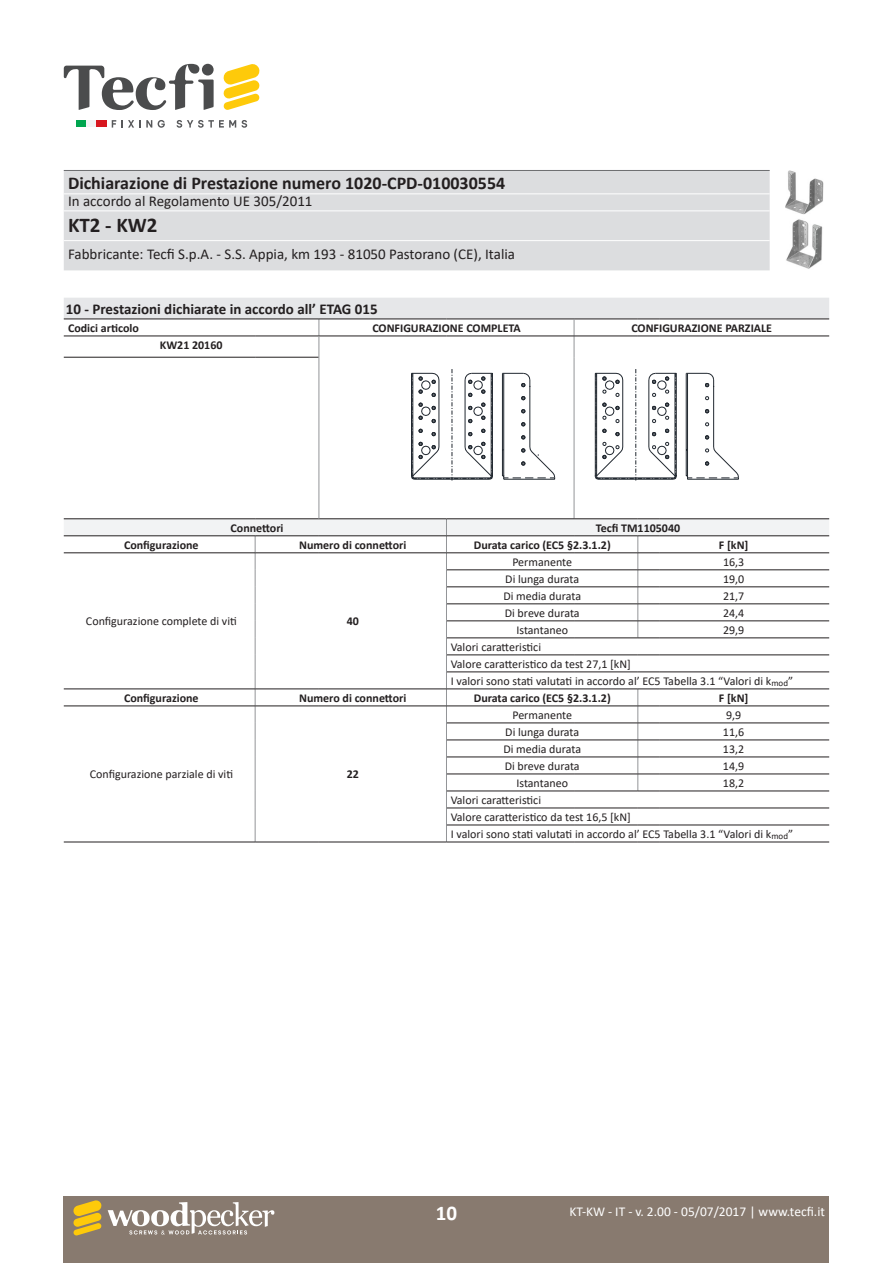
<style>
.page{position:relative;width:893px;height:1263px;background:#fff}
.page>*{position:absolute;margin:0;border:0;box-sizing:border-box;transform-origin:0 0}
.t1{font:700 21px "Calibri";color:#231f20}
.t2{font:700 21px "Calibri";color:#fff}
.t3{font:700 18px "Calibri";color:#231f20}
.t4{font:15px "Calibri";color:#231f20}
.t5{font:700 15px "Calibri";color:#231f20}
.t6{font:13.5px "Calibri";color:#fff}
.t7{font:12px/17px "Calibri";color:#231f20}
.t8{font:700 12px "Calibri";color:#231f20}
</style>
<div class="page">
<img style="left:785px;top:170px;width:39px;height:44px">
<img style="left:786px;top:219px;width:37px;height:50px">
<div style="left:64px;top:1196px;width:765px;height:67px;background:#887a6f"></div>
<div style="left:64px;top:171px;width:706px;height:99px;background:#dcdddf"></div>
<hr style="left:64px;top:170px;width:706px;height:1px;background:#6c6d70">
<hr style="left:64px;top:193px;width:706px;height:1px;background:#fff">
<hr style="left:64px;top:210px;width:706px;height:1px;background:#fff">
<hr style="left:64px;top:240px;width:706px;height:1px;background:#fff">
<div style="left:76px;top:121px;width:10px;height:6px;background:#00a54f"></div>
<div style="left:86px;top:121px;width:10px;height:6px;background:#f2f3f4"></div>
<div style="left:96px;top:121px;width:10px;height:6px;background:#d7171f"></div>
<svg style="left:112px;top:120px;width:40px;height:8px"></svg>
<svg style="left:158px;top:120px;width:7px;height:8px"></svg>
<svg style="left:177px;top:120px;width:70px;height:8px"></svg>
<svg style="left:223px;top:64px;width:37px;height:46px"></svg>
<svg style="left:64px;top:64px;width:150px;height:46px"></svg>
<svg style="left:73px;top:1200px;width:29px;height:36px"></svg>
<svg style="left:108px;top:1202px;width:166px;height:32px"></svg>
<hr style="left:574px;top:357px;width:1px;height:162px;background:#939598">
<svg style="left:64px;top:518px;width:765px;height:325px"></svg>
<hr style="left:659px;top:842px;width:170px;height:1px;background:#231f20">
<hr style="left:64px;top:357px;width:191px;height:1px;background:#231f20">
<hr style="left:255px;top:357px;width:64px;height:1px;background:#231f20">
<hr style="left:64px;top:518px;width:191px;height:1px;background:#231f20">
<hr style="left:255px;top:518px;width:64px;height:1px;background:#231f20">
<hr style="left:64px;top:535px;width:191px;height:1px;background:#231f20">
<hr style="left:255px;top:535px;width:64px;height:1px;background:#231f20">
<hr style="left:319px;top:535px;width:127px;height:1px;background:#231f20">
<hr style="left:64px;top:553px;width:191px;height:1px;background:#231f20">
<hr style="left:255px;top:553px;width:64px;height:1px;background:#231f20">
<hr style="left:319px;top:553px;width:127px;height:1px;background:#231f20">
<hr style="left:64px;top:689px;width:191px;height:1px;background:#231f20">
<hr style="left:255px;top:689px;width:64px;height:1px;background:#231f20">
<hr style="left:319px;top:689px;width:127px;height:1px;background:#231f20">
<hr style="left:64px;top:706px;width:191px;height:1px;background:#231f20">
<hr style="left:255px;top:706px;width:64px;height:1px;background:#231f20">
<hr style="left:319px;top:706px;width:127px;height:1px;background:#231f20">
<hr style="left:64px;top:842px;width:191px;height:1px;background:#231f20">
<hr style="left:255px;top:842px;width:64px;height:1px;background:#231f20">
<hr style="left:319px;top:842px;width:127px;height:1px;background:#231f20">
<svg style="left:64px;top:298px;width:765px;height:59px"></svg>
<hr style="left:319px;top:357px;width:1px;height:162px;background:#939598">
<svg style="left:411px;top:369px;width:328px;height:111px"></svg>
<h2 class="t3" style="left:68px;top:170px;width:439px">Dichiarazione di Prestazione numero 1020-CPD-010030554</h2>
<p class="t4" style="left:68px;top:191px;width:246px">In accordo al Regolamento UE 305/2011</p>
<h1 class="t1" style="left:68px;top:210px;width:91px">KT2 - KW2</h1>
<p class="t4" style="left:68px;top:244px;width:448px">Fabbricante: Tecfi S.p.A. - S.S. Appia, km 193 - 81050 Pastorano (CE), Italia</p>
<p class="t5" style="left:66px;top:298px;width:313px">10 - Prestazioni dichiarate in accordo all’ ETAG 015</p>
<p class="t8" style="left:68px;top:319px;width:72px">Codici articolo</p>
<p class="t8" style="left:372px;top:319px;width:150px">CONFIGURAZIONE COMPLETA</p>
<p class="t8" style="left:631px;top:319px;width:142px">CONFIGURAZIONE PARZIALE</p>
<p class="t8" style="left:160px;top:337px;width:64px">KW21 20160</p>
<p class="t8" style="left:231px;top:519px;width:55px">Connettori</p>
<p class="t8" style="left:596px;top:519px;width:86px">Tecfi TM1105040</p>
<p class="t8" style="left:124px;top:536px;width:76px">Configurazione</p>
<p class="t8" style="left:299px;top:536px;width:109px">Numero di connettori</p>
<p class="t8" style="left:474px;top:536px;width:138px">Durata carico (EC5 §2.3.1.2)</p>
<p class="t8" style="left:719px;top:536px;width:31px">F [kN]</p>
<p class="t7" style="left:86px;top:613px;width:152px">Configurazione complete di viti</p>
<p class="t8" style="left:347px;top:613px;width:14px">40</p>
<p class="t7" style="left:512px;top:553px;width:61px">Permanente</p>
<p class="t7" style="left:723px;top:553px;width:23px">16,3</p>
<p class="t7" style="left:505px;top:570px;width:75px">Di lunga durata</p>
<p class="t7" style="left:723px;top:570px;width:23px">19,0</p>
<p class="t7" style="left:503px;top:587px;width:79px">Di media durata</p>
<p class="t7" style="left:723px;top:587px;width:23px">21,7</p>
<p class="t7" style="left:505px;top:604px;width:76px">Di breve durata</p>
<p class="t7" style="left:723px;top:604px;width:23px">24,4</p>
<p class="t7" style="left:516px;top:621px;width:53px">Istantaneo</p>
<p class="t7" style="left:723px;top:621px;width:23px">29,9</p>
<p class="t7" style="left:451px;top:638px;width:344px">Valori caratteristici<br>Valore caratteristico da test 27,1 [kN]<br>I valori sono stati valutati in accordo al’ EC5 Tabella 3.1 “Valori di k<sub>mod</sub>”</p>
<p class="t8" style="left:124px;top:689px;width:76px">Configurazione</p>
<p class="t8" style="left:299px;top:689px;width:109px">Numero di connettori</p>
<p class="t8" style="left:474px;top:689px;width:138px">Durata carico (EC5 §2.3.1.2)</p>
<p class="t8" style="left:719px;top:689px;width:31px">F [kN]</p>
<p class="t7" style="left:90px;top:766px;width:145px">Configurazione parziale di viti</p>
<p class="t8" style="left:347px;top:766px;width:14px">22</p>
<p class="t7" style="left:512px;top:706px;width:61px">Permanente</p>
<p class="t7" style="left:726px;top:706px;width:17px">9,9</p>
<p class="t7" style="left:505px;top:723px;width:75px">Di lunga durata</p>
<p class="t7" style="left:723px;top:723px;width:23px">11,6</p>
<p class="t7" style="left:503px;top:740px;width:79px">Di media durata</p>
<p class="t7" style="left:723px;top:740px;width:23px">13,2</p>
<p class="t7" style="left:505px;top:757px;width:76px">Di breve durata</p>
<p class="t7" style="left:723px;top:757px;width:23px">14,9</p>
<p class="t7" style="left:516px;top:774px;width:53px">Istantaneo</p>
<p class="t7" style="left:723px;top:774px;width:23px">18,2</p>
<p class="t7" style="left:451px;top:791px;width:344px">Valori caratteristici<br>Valore caratteristico da test 16,5 [kN]<br>I valori sono stati valutati in accordo al’ EC5 Tabella 3.1 “Valori di k<sub>mod</sub>”</p>
<h1 class="t2" style="left:436px;top:1199px;width:23px">10</h1>
<p class="t6" style="left:570px;top:1202px;width:257px">KT-KW - IT - v. 2.00 - 05/07/2017 | www.tecfi.it</p>
</div>
